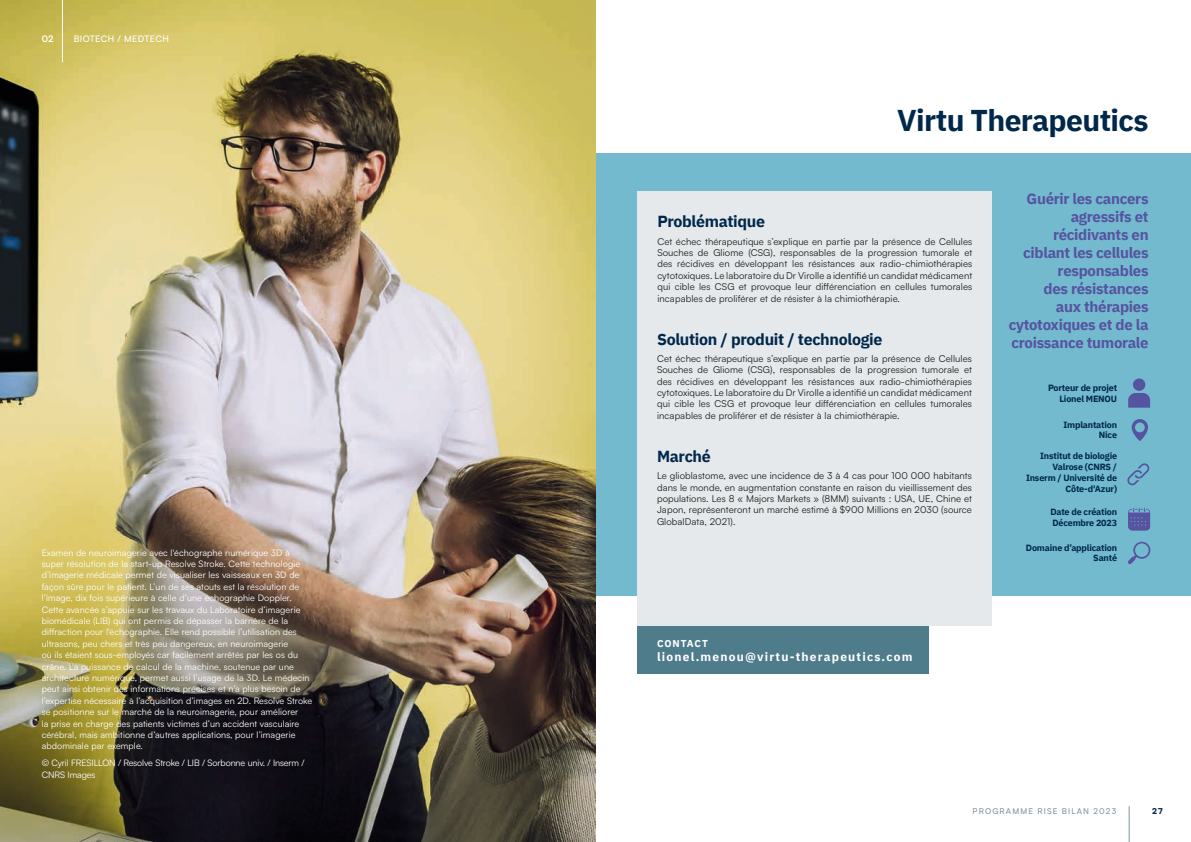
<style>
.page{position:relative;width:1191px;height:842px;background:#fff}
.page>*{position:absolute;margin:0;border:0;box-sizing:border-box;transform-origin:0 0}
.t1{font:700 30px "IBM Plex Sans";letter-spacing:-.02em;color:#00284b}
.t2{font:700 16px "IBM Plex Sans";letter-spacing:-.02em;color:#00284b}
.t3{font:700 15px/18px "IBM Plex Sans";letter-spacing:-.02em;color:#5654a0;text-align:right}
.t4{font:700 12px "IBM Plex Sans";letter-spacing:.1em;color:#fff}
.t5{font:700 10px "IBM Plex Sans";letter-spacing:.095em;color:#fff}
.t6{font:9.5px/11.4px "Satoshi";letter-spacing:.01em;color:#1d1d1b;text-align:justify}
.t7{font:9px/11.4px "Satoshi";letter-spacing:.01em;color:#fff}
.t8{font:700 9px/10.8px "IBM Plex Sans";letter-spacing:-.02em;color:#00284b;text-align:right}
.t9{font:9px/11.4px "Satoshi";letter-spacing:-.01em;color:#fff}
.t10{font:500 9px "Satoshi";letter-spacing:.04em;color:#fff}
.t11{font:700 9px "Satoshi";color:#fff}
.t12{font:500 8px "Satoshi";letter-spacing:.14em;color:#8495a1}
.t13{font:900 8px "Satoshi";color:#00284b}
</style>
<div class="page">
<div style="left:595px;top:153px;width:596px;height:443px;background:#73bacf"></div>
<div style="left:637px;top:192px;width:354px;height:434px;background:#e6e9ec"></div>
<svg style="left:1128px;top:508px;width:22px;height:22px"></svg>
<svg style="left:1131px;top:419px;width:17px;height:22px"></svg>
<div style="left:1135px;top:422px;width:9px;height:10px;background:#73bacf;border-radius:50%"></div>
<div style="left:1133px;top:378px;width:12px;height:13px;background:#5654a0;border-radius:50%"></div>
<svg style="left:1128px;top:393px;width:22px;height:15px"></svg>
<svg style="left:1128px;top:542px;width:22px;height:22px"></svg>
<svg style="left:1127px;top:463px;width:22px;height:22px"></svg>
<div style="left:637px;top:626px;width:291px;height:48px;background:#4e7c8a"></div>
<hr style="left:1128px;top:806px;width:1px;height:36px;background:#8495a1">
<img style="left:0;top:0;width:595px;height:842px">
<hr style="left:62px;top:0;width:1px;height:62px;background:#fff">
<p class="t11" style="left:42px;top:32px;width:13px">02</p>
<p class="t10" style="left:74px;top:32px;width:97px">BIOTECH / MEDTECH</p>
<p class="t7" style="left:42px;top:546px;width:272px">Examen de neuroimagerie avec l'échographe numérique 3D à super résolution de la start-up Resolve Stroke. Cette technologie d’imagerie médicale permet de visualiser les vaisseaux en 3D de façon sûre pour le patient. L’un de ses atouts est la résolution de l’image, dix fois supérieure à celle d’une échographie Doppler.<br>Cette avancée s’appuie sur les travaux du Laboratoire d’imagerie biomédicale (LIB) qui ont permis de dépasser la barrière de la diffraction pour l'échographie. Elle rend possible l’utilisation des ultrasons, peu chers et très peu dangereux, en neuroimagerie<br>où ils étaient sous-employés car facilement arrêtés par les os du crâne. La puissance de calcul de la machine, soutenue par une architecture numérique, permet aussi l’usage de la 3D. Le médecin peut ainsi obtenir des informations précises et n’a plus besoin de l’expertise nécessaire à l’acquisition d’images en 2D. Resolve Stroke se positionne sur le marché de la neuroimagerie, pour améliorer<br>la prise en charge des patients victimes d’un accident vasculaire cérébral, mais ambitionne d’autres applications, pour l’imagerie abdominale par exemple.</p>
<p class="t9" style="left:42px;top:757px;width:264px">© Cyril FRESILLON / Resolve Stroke / LIB / Sorbonne univ. / Inserm /<br>CNRS Images</p>
<h1 class="t1" style="left:897px;top:97px;width:253px">Virtu Therapeutics</h1>
<h2 class="t2" style="left:657px;top:209px;width:109px">Problématique</h2>
<p class="t6" style="left:657px;top:235px;width:316px">Cet échec thérapeutique s’explique en partie par la présence de Cellules Souches de Gliome (CSG), responsables de la progression tumorale et des récidives en développant les résistances aux radio-chimiothérapies cytotoxiques. Le laboratoire du Dr Virolle a identifié un candidat médicament qui cible les CSG et provoque leur différenciation en cellules tumorales incapables de proliférer et de résister à la chimiothérapie.</p>
<h2 class="t2" style="left:657px;top:326px;width:227px">Solution / produit / technologie</h2>
<p class="t6" style="left:657px;top:352px;width:316px">Cet échec thérapeutique s’explique en partie par la présence de Cellules Souches de Gliome (CSG), responsables de la progression tumorale et des récidives en développant les résistances aux radio-chimiothérapies cytotoxiques. Le laboratoire du Dr Virolle a identifié un candidat médicament qui cible les CSG et provoque leur différenciation en cellules tumorales incapables de proliférer et de résister à la chimiothérapie.</p>
<h2 class="t2" style="left:657px;top:444px;width:55px">Marché</h2>
<p class="t6" style="left:657px;top:470px;width:316px">Le glioblastome, avec une incidence de 3 à 4 cas pour 100 000 habitants dans le monde, en augmentation constante en raison du vieillissement des populations. Les 8 « Majors Markets » (8MM) suivants : USA, UE, Chine et Japon, représenteront un marché estimé à $900 Millions en 2030 (source GlobalData, 2021).</p>
<p class="t5" style="left:657px;top:635px;width:52px">CONTACT</p>
<p class="t4" style="left:657px;top:647px;width:257px">lionel.menou@virtu-therapeutics.com</p>
<h3 class="t3" style="left:1008px;top:188px;width:141px">Guérir les cancers agressifs et récidivants en ciblant les cellules responsables<br>des résistances<br>aux thérapies cytotoxiques et de la croissance tumorale</h3>
<p class="t8" style="left:1048px;top:381px;width:71px">Porteur de projet<br>Lionel MENOU</p>
<p class="t8" style="left:1063px;top:418px;width:55px">Implantation<br>Nice</p>
<p class="t8" style="left:1026px;top:450px;width:93px">Institut de biologie<br>Valrose (CNRS /<br>Inserm / Université de<br>Côte-d'Azur)</p>
<p class="t8" style="left:1050px;top:505px;width:68px;text-align:left">Date de création<br>Décembre 2023</p>
<p class="t8" style="left:1026px;top:541px;width:93px">Domaine d’application<br>Santé</p>
<p class="t12" style="left:972px;top:805px;width:145px">PROGRAMME RISE BILAN 2023</p>
<p class="t13" style="left:1152px;top:805px;width:12px">27</p>
</div>
